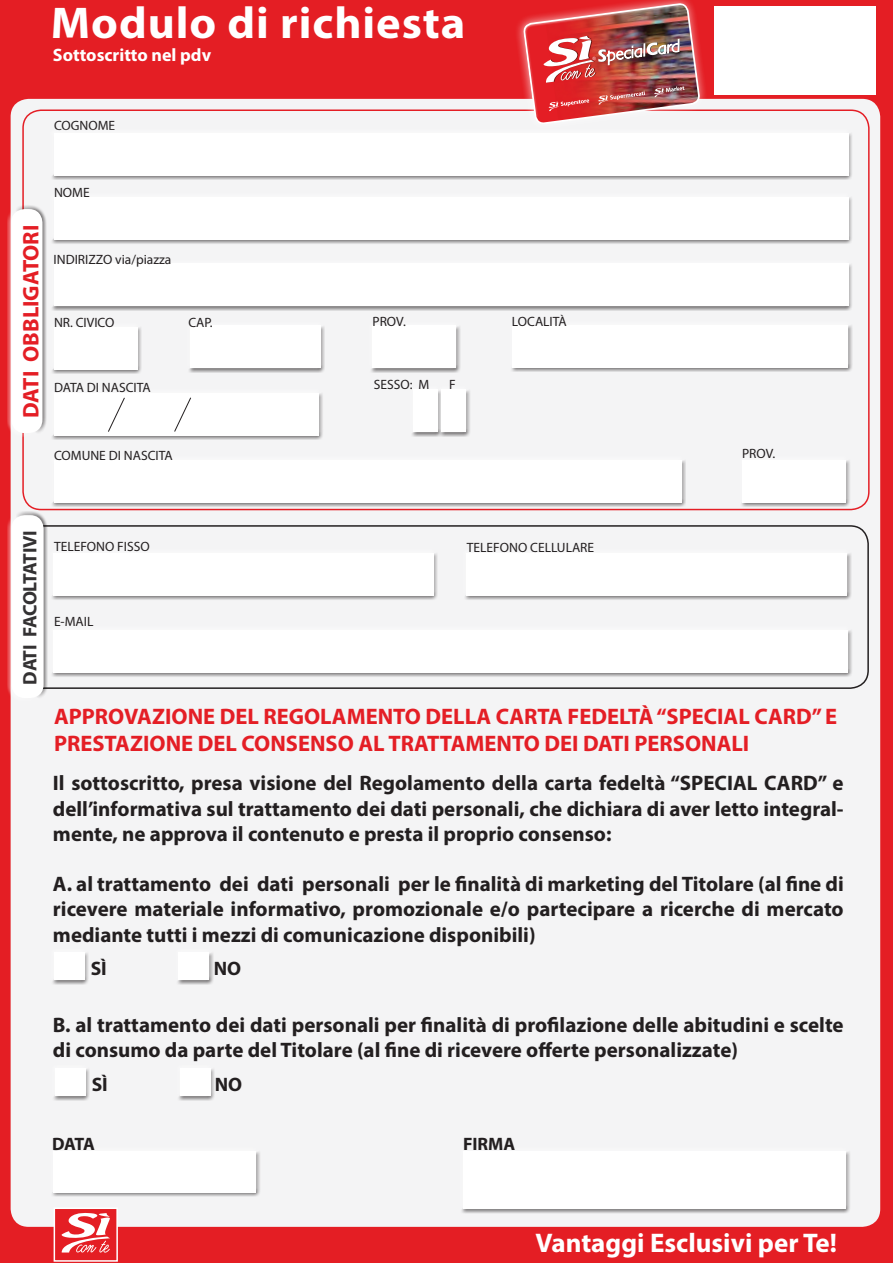
<style>
.page{position:relative;width:893px;height:1263px;background:#e41e24}
.page>*{position:absolute;margin:0;border:0;box-sizing:border-box;transform-origin:0 0}
.t1{font:700 44.7px "Myriad Pro";letter-spacing:.02em;color:#fff;scale:1.04 1}
.t2{font:700 27px "Myriad Pro";color:#fff}
.t3{font:700 22.5px/27px "Myriad Pro";color:#e41e25}
.t4{font:700 21px/25.2px "Myriad Pro";color:#231f20}
.t5{font:700 19.5px "Myriad Pro";letter-spacing:-.035em;color:#343233}
.t6{font:700 19.5px "Myriad Pro";color:#231f20}
.t7{font:700 18px "Myriad Pro";color:#fff}
.t8{font:700 18px "Myriad Pro";letter-spacing:-.005em;color:#231f20}
.t9{font:13.5px "Myriad Pro";color:#231f20}
</style>
<div class="page">
<div style="left:11px;top:99px;width:869px;height:1128px;background:#f4f4f5;border-radius:18px"></div>
<div style="left:51px;top:950px;width:38px;height:35px;background:#231f20;opacity:.75"></div>
<div style="left:54px;top:952px;width:30px;height:28px;background:#fff"></div>
<div style="left:176px;top:950px;width:37px;height:35px;background:#231f20;opacity:.75"></div>
<div style="left:179px;top:952px;width:30px;height:28px;background:#fff"></div>
<div style="left:52px;top:1066px;width:38px;height:35px;background:#231f20;opacity:.75"></div>
<div style="left:55px;top:1068px;width:30px;height:28px;background:#fff"></div>
<div style="left:177px;top:1066px;width:38px;height:35px;background:#231f20;opacity:.75"></div>
<div style="left:180px;top:1068px;width:30px;height:28px;background:#fff"></div>
<div style="left:7px;top:208px;width:31px;height:229px;background:#fff;opacity:.75"></div>
<div style="left:15px;top:205px;width:32px;height:229px;background:#231f20;opacity:.75"></div>
<div style="left:11px;top:209px;width:31px;height:224px;background:#fff;border-radius:14px"></div>
<div style="left:51px;top:131px;width:802px;height:49px;background:#231f20;opacity:.75"></div>
<div style="left:54px;top:133px;width:794px;height:42px;background:#fff"></div>
<div style="left:51px;top:195px;width:802px;height:49px;background:#231f20;opacity:.75"></div>
<div style="left:54px;top:197px;width:794px;height:43px;background:#fff"></div>
<img style="left:511px;top:0;width:200px;height:133px">
<div style="left:51px;top:261px;width:802px;height:50px;background:#231f20;opacity:.75"></div>
<div style="left:54px;top:264px;width:794px;height:42px;background:#fff"></div>
<div style="left:51px;top:325px;width:91px;height:49px;background:#231f20;opacity:.75"></div>
<div style="left:54px;top:327px;width:84px;height:42px;background:#fff"></div>
<div style="left:187px;top:323px;width:138px;height:50px;background:#231f20;opacity:.75"></div>
<div style="left:190px;top:326px;width:131px;height:42px;background:#fff"></div>
<div style="left:369px;top:323px;width:92px;height:50px;background:#231f20;opacity:.75"></div>
<div style="left:372px;top:326px;width:84px;height:42px;background:#fff"></div>
<div style="left:509px;top:323px;width:344px;height:49px;background:#231f20;opacity:.75"></div>
<div style="left:513px;top:325px;width:335px;height:43px;background:#fff"></div>
<div style="left:51px;top:391px;width:273px;height:49px;background:#231f20;opacity:.75"></div>
<div style="left:54px;top:393px;width:265px;height:42px;background:#fff"></div>
<div style="left:410px;top:387px;width:33px;height:50px;background:#231f20;opacity:.75"></div>
<div style="left:413px;top:390px;width:25px;height:42px;background:#fff"></div>
<div style="left:437px;top:386px;width:33px;height:48px;background:#fff"></div>
<div style="left:438px;top:387px;width:33px;height:50px;background:#231f20;opacity:.75"></div>
<div style="left:441px;top:390px;width:25px;height:42px;background:#fff"></div>
<div style="left:51px;top:458px;width:635px;height:49px;background:#231f20;opacity:.75"></div>
<div style="left:54px;top:460px;width:627px;height:43px;background:#fff"></div>
<div style="left:739px;top:458px;width:112px;height:49px;background:#231f20;opacity:.75"></div>
<div style="left:742px;top:460px;width:104px;height:43px;background:#fff"></div>
<div style="left:14px;top:525px;width:855px;height:164px;border:2px solid #231f20;border-radius:18px"></div>
<div style="left:7px;top:514px;width:32px;height:188px;background:#fff;opacity:.75"></div>
<div style="left:16px;top:511px;width:32px;height:188px;background:#231f20;opacity:.75"></div>
<div style="left:11px;top:515px;width:33px;height:183px;background:#fff;border-radius:14px"></div>
<div style="left:50px;top:551px;width:388px;height:49px;background:#231f20;opacity:.75"></div>
<div style="left:54px;top:553px;width:380px;height:43px;background:#fff"></div>
<div style="left:50px;top:628px;width:803px;height:49px;background:#231f20;opacity:.75"></div>
<div style="left:54px;top:630px;width:794px;height:43px;background:#fff"></div>
<div style="left:463px;top:551px;width:389px;height:49px;background:#231f20;opacity:.75"></div>
<div style="left:467px;top:553px;width:380px;height:43px;background:#fff"></div>
<div style="left:460px;top:1149px;width:391px;height:64px;background:#231f20;opacity:.75"></div>
<div style="left:463px;top:1151px;width:383px;height:58px;background:#fff"></div>
<div style="left:50px;top:1149px;width:211px;height:48px;background:#231f20;opacity:.75"></div>
<div style="left:53px;top:1151px;width:203px;height:41px;background:#fff"></div>
<svg style="left:108px;top:397px;width:17px;height:35px"></svg>
<svg style="left:174px;top:397px;width:17px;height:35px"></svg>
<div style="left:54px;top:1208px;width:63px;height:53px;background:#e41e24"></div>
<div style="left:54px;top:1207px;width:64px;height:55px;border:2px solid #fff"></div>
<svg style="left:61px;top:1213px;width:49px;height:39px"></svg>
<div style="left:714px;top:6px;width:162px;height:88px;background:#fff"></div>
<p class="t1" style="left:51px;top:-6px;width:400px">Modulo di richiesta</p>
<p class="t7" style="left:53px;top:43px;width:160px">Sottoscritto nel pdv</p>
<p class="t9" style="left:54px;top:117px;width:63px">COGNOME</p>
<p class="t3" style="left:17px;top:418px;width:195px;rotate:-90deg">DATI OBBLIGATORI</p>
<p class="t9" style="left:54px;top:184px;width:37px">NOME</p>
<p class="t9" style="left:54px;top:251px;width:119px">INDIRIZZO via/piazza</p>
<p class="t9" style="left:54px;top:314px;width:62px">NR. CIVICO</p>
<p class="t9" style="left:188px;top:314px;width:26px">CAP.</p>
<p class="t9" style="left:372px;top:313px;width:35px">PROV.</p>
<p class="t9" style="left:512px;top:313px;width:56px">LOCALITÀ</p>
<p class="t9" style="left:54px;top:379px;width:98px">DATA DI NASCITA</p>
<p class="t9" style="left:374px;top:376px;width:57px">SESSO: M</p>
<p class="t9" style="left:449px;top:376px;width:8px">F</p>
<p class="t9" style="left:54px;top:447px;width:120px">COMUNE DI NASCITA</p>
<p class="t9" style="left:742px;top:445px;width:35px">PROV.</p>
<p class="t5" style="left:17px;top:684px;width:156px;rotate:-90deg">DATI FACOLTATIVI</p>
<p class="t9" style="left:54px;top:538px;width:97px">TELEFONO FISSO</p>
<p class="t9" style="left:467px;top:539px;width:129px">TELEFONO CELLULARE</p>
<p class="t9" style="left:54px;top:613px;width:41px">E-MAIL</p>
<p class="t3" style="left:54px;top:702px;width:785px">APPROVAZIONE DEL REGOLAMENTO DELLA CARTA FEDELTÀ “SPECIAL CARD” E<br>PRESTAZIONE DEL CONSENSO AL TRATTAMENTO DEI DATI PERSONALI</p>
<p class="t4" style="left:53px;top:770px;width:792px;text-align:justify">Il sottoscritto, presa visione del Regolamento della carta fedeltà “SPECIAL CARD” e dell’informativa sul trattamento dei dati personali, che dichiara di aver letto integral&shy;mente, ne approva il contenuto e presta il proprio consenso:</p>
<p class="t4" style="left:53px;top:871px;width:792px">A. al trattamento dei dati personali per le finalità di marketing del Titolare (al fine di</p>
<p class="t4" style="left:53px;top:896px;width:792px">ricevere materiale informativo, promozionale e/o partecipare a ricerche di mercato mediante tutti i mezzi di comunicazione disponibili)</p>
<p class="t6" style="left:91px;top:955px;width:18px">SÌ</p>
<p class="t6" style="left:214px;top:955px;width:29px">NO</p>
<p class="t4" style="left:53px;top:1011px;width:792px">B. al trattamento dei dati personali per finalità di profilazione delle abitudini e scelte di consumo da parte del Titolare (al fine di ricevere offerte personalizzate)</p>
<p class="t6" style="left:92px;top:1071px;width:18px">SÌ</p>
<p class="t6" style="left:215px;top:1071px;width:29px">NO</p>
<p class="t8" style="left:52px;top:1132px;width:44px">DATA</p>
<p class="t8" style="left:463px;top:1132px;width:54px">FIRMA</p>
<p class="t2" style="left:535px;top:1226px;width:303px">Vantaggi Esclusivi per Te!</p>
</div>
